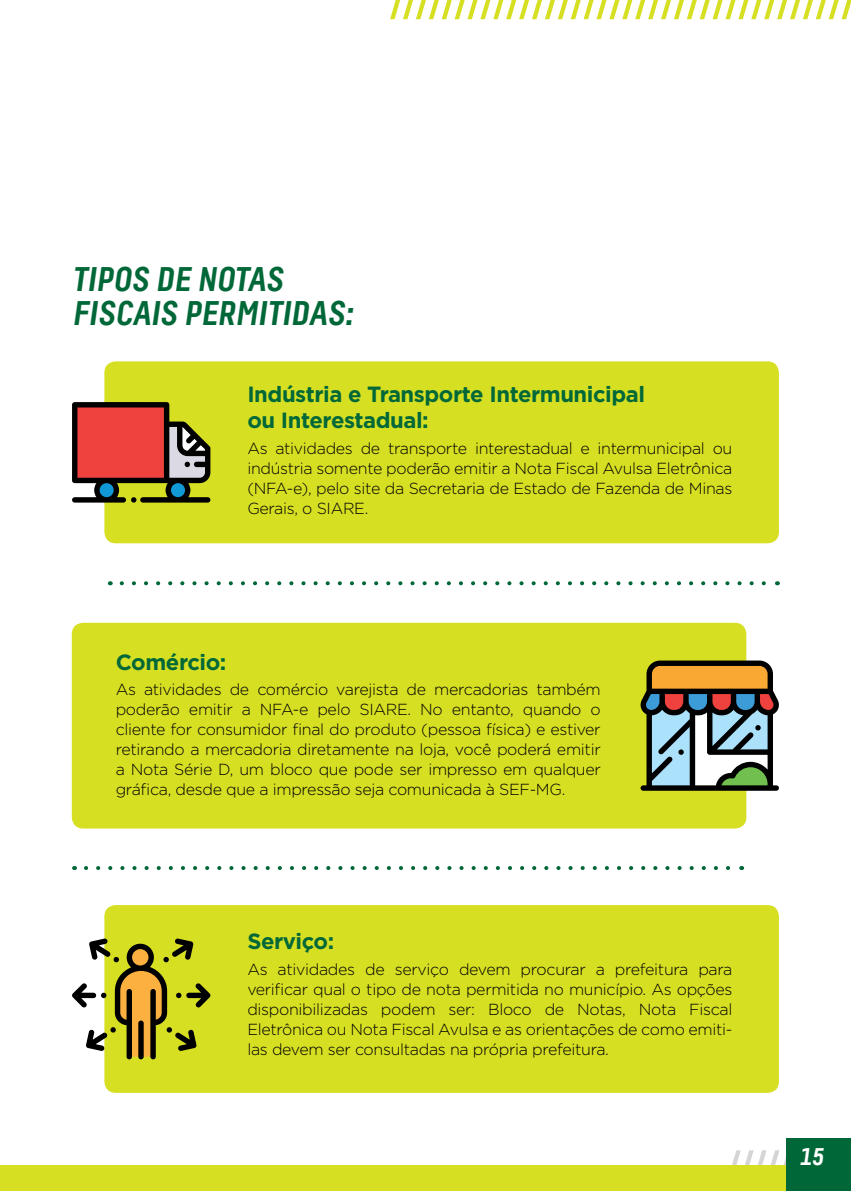
<style>
.page{position:relative;width:851px;height:1191px;background:#fff}
.page>*{position:absolute;margin:0;border:0;box-sizing:border-box;transform-origin:0 0}
.t1{font:italic 700 34px/34px "Decima Pro A";letter-spacing:-.02em;color:#006838}
.t2{font:italic 700 24px "Decima Pro A";color:#fff}
.t3{font:700 22px/26px "Gotham";letter-spacing:-.02em;color:#006838}
.t4{font:300 16px/20px "Gotham";letter-spacing:-.02em;color:#000;text-align:justify}
</style>
<div class="page">
<svg style="left:732px;top:1150px;width:54px;height:15px"></svg>
<div style="left:0;top:1165px;width:850px;height:26px;background:#d7df23"></div>
<svg style="left:390px;top:0;width:460px;height:19px"></svg>
<div style="left:786px;top:1137px;width:64px;height:54px;background:#006838"></div>
<svg style="left:122px;top:581px;width:644px;height:4px"></svg>
<svg style="left:86px;top:866px;width:644px;height:4px"></svg>
<div style="left:104px;top:361px;width:674px;height:182px;background:#d7df23;border-radius:11px"></div>
<svg style="left:72px;top:402px;width:138px;height:100px"></svg>
<div style="left:104px;top:905px;width:674px;height:187px;background:#d7df23;border-radius:11px"></div>
<svg style="left:72px;top:938px;width:139px;height:121px"></svg>
<div style="left:72px;top:623px;width:674px;height:205px;background:#d7df23;border-radius:11px"></div>
<svg style="left:640px;top:660px;width:139px;height:130px;background:#84846f"></svg>
<h1 class="t1" style="left:72px;top:262px;width:283px">TIPOS DE NOTAS<br>FISCAIS PERMITIDAS:</h1>
<h3 class="t3" style="left:247px;top:381px;width:399px">Indústria e Transporte Intermunicipal ou Interestadual:</h3>
<p class="t4" style="left:247px;top:437px;width:486px">As atividades de transporte interestadual e intermunicipal ou indústria somente poderão emitir a Nota Fiscal Avulsa Eletrônica (NFA-e), pelo site da Secretaria de Estado de Fazenda de Minas Gerais, o SIARE.</p>
<h3 class="t3" style="left:116px;top:648px;width:112px">Comércio:</h3>
<p class="t4" style="left:116px;top:679px;width:486px">As atividades de comércio varejista de mercadorias também poderão emitir a NFA-e pelo SIARE. No entanto, quando o cliente for consumidor final do produto (pessoa física) e estiver retirando a mercadoria diretamente na loja, você poderá emitir a Nota Série D, um bloco que pode ser impresso em qualquer gráfica, desde que a impressão seja comunicada à SEF-MG.</p>
<h3 class="t3" style="left:247px;top:928px;width:88px">Serviço:</h3>
<p class="t4" style="left:247px;top:958px;width:486px">As atividades de serviço devem procurar a prefeitura para verificar qual o tipo de nota permitida no município. As opções disponibilizadas podem ser: Bloco de Notas, Nota Fiscal Eletrônica ou Nota Fiscal Avulsa e as orientações de como emiti&shy;las devem ser consultadas na própria prefeitura.</p>
<h2 class="t2" style="left:799px;top:1142px;width:26px">15</h2>
</div>
